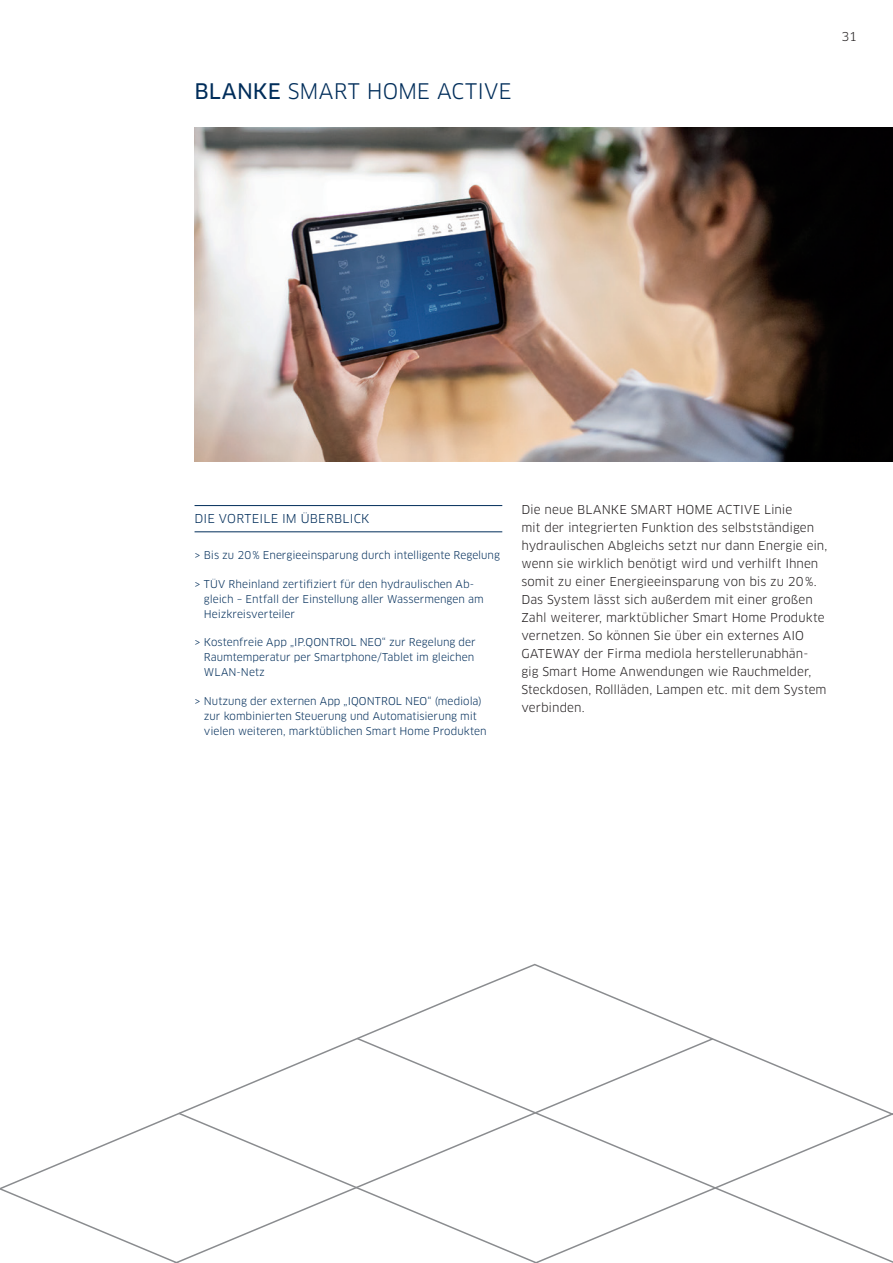
<style>
.page{position:relative;width:893px;height:1263px;background:#fff}
.page>*{position:absolute;margin:0;border:0;box-sizing:border-box;transform-origin:0 0}
.t1{font:21px "Clan OT";letter-spacing:.005em;color:#002d5a}
.t2{font:12px/18px "Clan OT";letter-spacing:.005em;color:#231f20}
.t3{font:12px "Clan OT";letter-spacing:.015em;color:#002d5a}
.t4{font:10.5px/15px "Clan OT";color:#002d5a}
.s1{font-family:"Clan OT News"}
</style>
<div class="page">
<img style="left:195px;top:127px;width:698px;height:334px">
<hr style="left:195px;top:531px;width:307px;height:1px;background:#002d5a">
<hr style="left:195px;top:505px;width:307px;height:1px;background:#002d5a">
<svg style="left:5px;top:963px;width:702px;height:223px"></svg>
<svg style="left:147px;top:1037px;width:208px;height:149px"></svg>
<svg style="left:355px;top:1036px;width:538px;height:227px"></svg>
<svg style="left:177px;top:1111px;width:390px;height:152px"></svg>
<svg style="left:0;top:1186px;width:388px;height:77px"></svg>
<h1 class="t1" style="left:195px;top:78px;width:319px"><span class="s1">BLANKE</span> SMART HOME ACTIVE</h1>
<p class="t2" style="left:841px;top:28px;width:17px">31</p>
<p class="t3" style="left:195px;top:512px;width:177px">DIE VORTEILE IM ÜBERBLICK</p>
<p class="t4" style="left:195px;top:548px;width:307px">&gt; Bis zu 20% Energieeinsparung durch intelligente Regelung</p>
<p class="t4" style="left:204px;top:576px;width:281px;text-indent:-9px">&gt; TÜV Rheinland zertifiziert für den hydraulischen Ab&shy;gleich – Entfall der Einstellung aller Wassermengen am<br>Heizkreisverteiler</p>
<p class="t4" style="left:204px;top:635px;width:273px;text-indent:-9px">&gt; Kostenfreie App „IP.QONTROL NEO“ zur Regelung der<br>Raumtemperatur per Smartphone/Tablet im gleichen<br>WLAN-Netz</p>
<p class="t4" style="left:204px;top:694px;width:284px;text-indent:-9px">&gt; Nutzung der externen App „IQONTROL NEO“ (mediola) zur kombinierten Steuerung und Automatisierung mit vielen weiteren, marktüblichen Smart Home Produkten</p>
<p class="t2" style="left:521px;top:501px;width:307px">Die neue BLANKE SMART HOME ACTIVE Linie<br>mit der integrierten Funktion des selbstständigen hydraulischen Abgleichs setzt nur dann Energie ein, wenn sie wirklich benötigt wird und verhilft Ihnen somit zu einer Energieeinsparung von bis zu 20%.<br>Das System lässt sich außerdem mit einer großen Zahl weiterer, marktüblicher Smart Home Produkte vernetzen. So können Sie über ein externes AIO GATEWAY der Firma mediola herstellerunabhän&shy;gig Smart Home Anwendungen wie Rauchmelder, Steckdosen, Rollläden, Lampen etc. mit dem System verbinden.</p>
</div>
